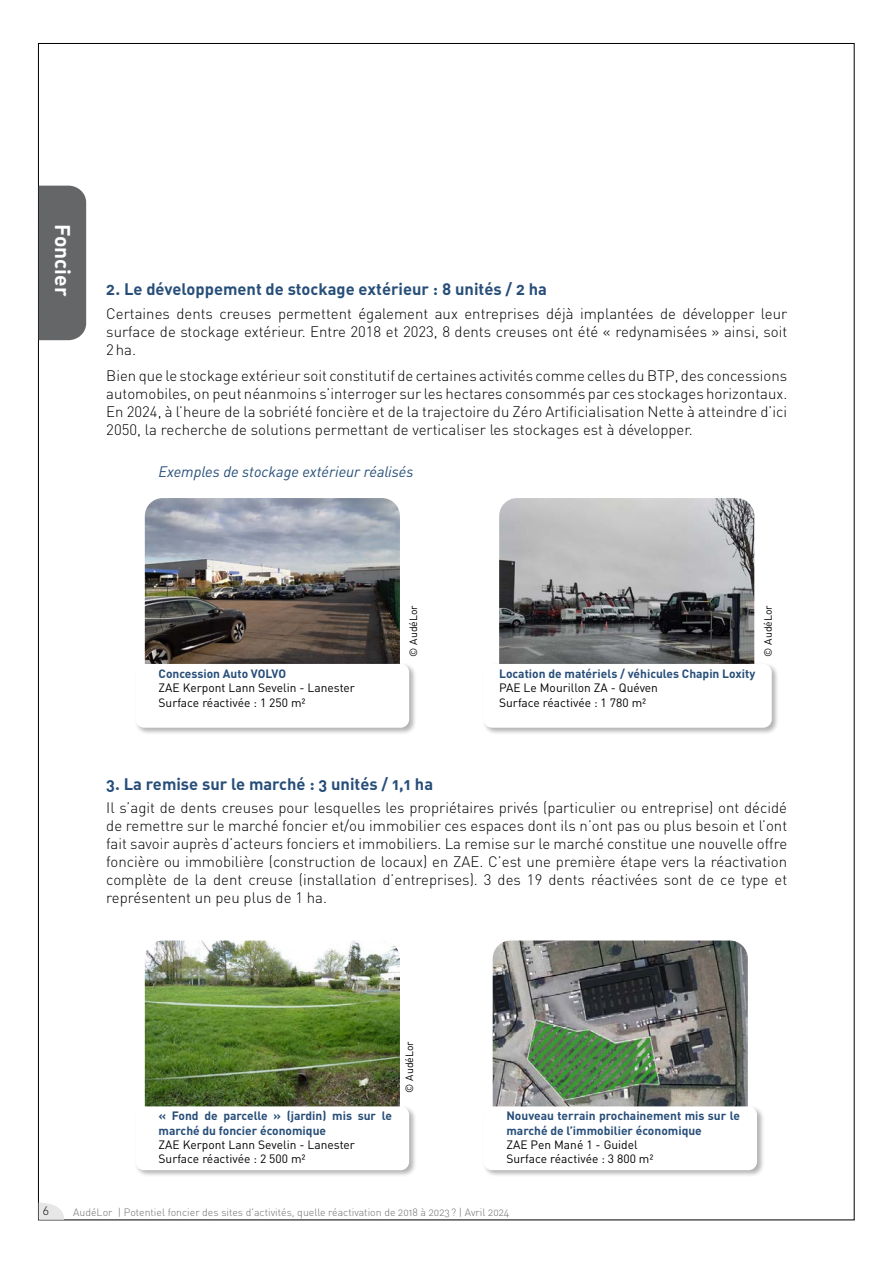
<style>
.page{position:relative;width:893px;height:1263px;background:#fff}
.page>*{position:absolute;margin:0;border:0;box-sizing:border-box;transform-origin:0 0}
.t1{font:21px "DIN Bold Alternate";color:#fff}
.t2{font:16.5px "DIN Bold Alternate";color:#274e79}
.t3{font:300 15px/18px "DIN Pro";color:#000;text-align:justify}
.t4{font:italic 15px "DIN Pro";color:#274e79}
.t5{font:12px/14.4px "DIN Pro";color:#000}
.t6{font:700 12px/14.4px "DIN Pro";color:#274e79}
.t7{font:12px "DIN Light Alternate";color:#000}
.t8{font:10.5px "DIN Light Alternate";color:#706f6f}
.t9{font:10.5px "DIN Pro";color:#000}
</style>
<div class="page">
<div style="left:39px;top:186px;width:47px;height:154px;background:#656668"></div>
<svg style="left:39px;top:1203px;width:27px;height:17px"></svg>
<img style="left:145px;top:498px;width:255px;height:164px">
<img style="left:145px;top:940px;width:255px;height:165px">
<img style="left:499px;top:498px;width:255px;height:164px">
<img style="left:493px;top:940px;width:255px;height:165px">
<div style="left:134px;top:662px;width:283px;height:73px;background:#000;opacity:.3"></div>
<div style="left:136px;top:664px;width:273px;height:64px;background:#fff;border-radius:9px"></div>
<div style="left:134px;top:1105px;width:283px;height:72px;background:#000;opacity:.3"></div>
<div style="left:136px;top:1106px;width:273px;height:64px;background:#fff;border-radius:9px"></div>
<div style="left:482px;top:662px;width:297px;height:73px;background:#000;opacity:.3"></div>
<div style="left:483px;top:664px;width:289px;height:64px;background:#fff;border-radius:9px"></div>
<div style="left:482px;top:1105px;width:283px;height:72px;background:#000;opacity:.3"></div>
<div style="left:483px;top:1106px;width:274px;height:64px;background:#fff;border-radius:9px"></div>
<h1 class="t1" style="left:76px;top:224px;width:74px;rotate:90deg">Foncier</h1>
<p class="t2" style="left:106px;top:279px;width:442px">2. Le développement de stockage extérieur : 8 unités / 2 ha</p>
<p class="t3" style="left:106px;top:304px;width:682px">Certaines dents creuses permettent également aux entreprises déjà implantées de développer leur surface de stockage extérieur. Entre 2018 et 2023, 8 dents creuses ont été « redynamisées » ainsi, soit 2ha.</p>
<p class="t3" style="left:106px;top:366px;width:682px">Bien que le stockage extérieur soit constitutif de certaines activités comme celles du BTP, des concessions automobiles, on peut néanmoins s’interroger sur les hectares consommés par ces stockages horizontaux.<br>En 2024, à l’heure de la sobriété foncière et de la trajectoire du Zéro Artificialisation Nette à atteindre d’ici 2050, la recherche de solutions permettant de verticaliser les stockages est à développer.</p>
<p class="t4" style="left:159px;top:462px;width:256px">Exemples de stockage extérieur réalisés</p>
<p class="t6" style="left:159px;top:666px;width:129px">Concession Auto VOLVO</p>
<p class="t5" style="left:159px;top:680px;width:198px">ZAE Kerpont Lann Sevelin - Lanester<br>Surface réactivée : 1 250 m²</p>
<p class="t9" style="left:406px;top:656px;width:53px;rotate:-90deg">© AudéLor</p>
<p class="t9" style="left:761px;top:656px;width:53px;rotate:-90deg">© AudéLor</p>
<p class="t6" style="left:499px;top:666px;width:258px">Location de matériels / véhicules Chapin Loxity</p>
<p class="t5" style="left:499px;top:680px;width:160px">PAE Le Mourillon ZA - Quéven<br>Surface réactivée : 1 780 m²</p>
<p class="t2" style="left:106px;top:773px;width:328px">3. La remise sur le marché : 3 unités / 1,1 ha</p>
<p class="t3" style="left:106px;top:798px;width:682px">Il s’agit de dents creuses pour lesquelles les propriétaires privés (particulier ou entreprise) ont décidé de remettre sur le marché foncier et/ou immobilier ces espaces dont ils n’ont pas ou plus besoin et l’ont fait savoir auprès d’acteurs fonciers et immobiliers. La remise sur le marché constitue une nouvelle offre foncière ou immobilière (construction de locaux) en ZAE. C’est une première étape vers la réactivation complète de la dent creuse (installation d’entreprises). 3 des 19 dents réactivées sont de ce type et représentent un peu plus de 1 ha.</p>
<p class="t6" style="left:159px;top:1108px;width:235px">« Fond de parcelle » (jardin) mis sur le marché du foncier économique</p>
<p class="t5" style="left:159px;top:1137px;width:198px">ZAE Kerpont Lann Sevelin - Lanester<br>Surface réactivée : 2 500 m²</p>
<p class="t9" style="left:402px;top:1093px;width:53px;rotate:-90deg">© AudéLor</p>
<p class="t6" style="left:506px;top:1108px;width:235px">Nouveau terrain prochainement mis sur le marché de l’immobilier économique</p>
<p class="t5" style="left:506px;top:1137px;width:149px">ZAE Pen Mané 1 - Guidel<br>Surface réactivée : 3 800 m²</p>
<p class="t7" style="left:43px;top:1203px;width:8px">6</p>
<p class="t8" style="left:73px;top:1206px;width:438px">AudéLor | Potentiel foncier des sites d'activités, quelle réactivation de 2018 à 2023? | Avril 2024</p>
</div>
